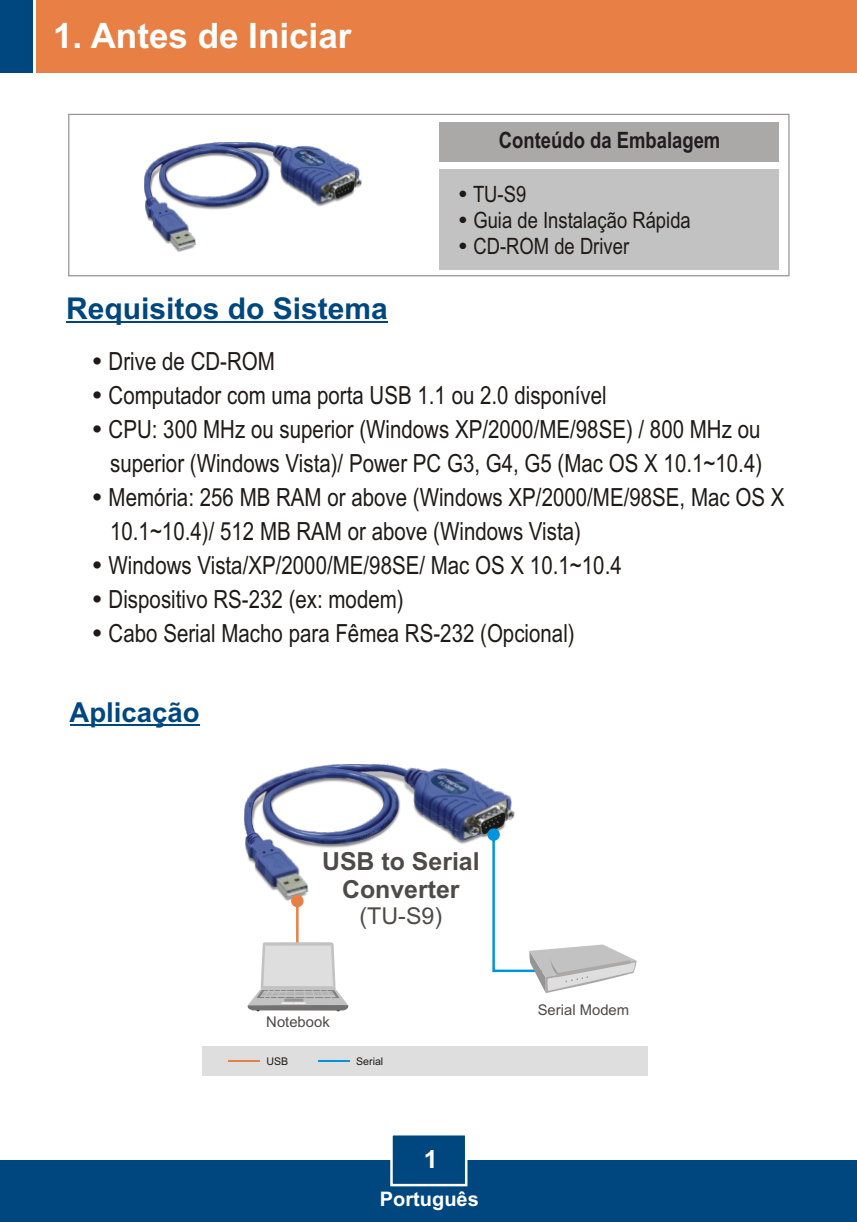
<style>
.page{position:relative;width:857px;height:1222px;background:#fff}
.page>*{position:absolute;margin:0;border:0;box-sizing:border-box;transform-origin:0 0}
.t1{font:700 35px "Arial";color:#fff}
.t2{font:700 30px "Arial";color:#004780}
.t3{font:700 27.5px "Arial";color:#004780}
.t4{font:25px/34px "Arial Narrow";color:#1f1a17}
.t5{font:700 25px/27.8px "Arial";color:#4d4a47;text-align:center}
.t6{font:700 25px "Arial";color:#fff}
.t7{font:23.25px "Arial";color:#4d4a47}
.t8{font:22.5px/25.5px "Arial Narrow";color:#1f1a17}
.t9{font:700 22.5px "Arial Narrow";color:#211c1f}
.t10{font:700 20px "Arial";color:#fff}
.t11{font:14.75px "Arial";color:#4d4a47}
.t12{font:10.5px "Arial";color:#1f1a17}
</style>
<div class="page">
<svg style="left:68px;top:113px;width:722px;height:164px"></svg>
<div style="left:439px;top:169px;width:340px;height:101px;background:#c2c2c2"></div>
<div style="left:439px;top:122px;width:340px;height:40px;background:#aba8a8"></div>
<div style="left:0;top:1159px;width:857px;height:62px;background:#004780"></div>
<div style="left:36px;top:0;width:821px;height:72px;background:#e88045"></div>
<div style="left:0;top:0;width:33px;height:72px;background:#004780"></div>
<svg style="left:389px;top:1135px;width:80px;height:52px"></svg>
<img style="left:244px;top:764px;width:271px;height:130px">
<div style="left:203px;top:1046px;width:445px;height:29px;background:#dedede"></div>
<hr style="left:229px;top:1060px;width:31px;height:1px;background:#e88045">
<hr style="left:318px;top:1060px;width:32px;height:1px;background:#0094de">
<svg style="left:487px;top:828px;width:149px;height:165px"></svg>
<svg style="left:247px;top:894px;width:102px;height:117px"></svg>
<img style="left:145px;top:142px;width:217px;height:110px">
<hr style="left:66px;top:321px;width:322px;height:2px;background:#004780">
<hr style="left:70px;top:724px;width:130px;height:1px;background:#004780">
<h1 class="t1" style="left:53px;top:22px;width:300px">1. Antes de Iniciar</h1>
<p class="t2" style="left:66px;top:297px;width:323px">Requisitos do Sistema</p>
<p class="t9" style="left:499px;top:132px;width:223px">Conteúdo da Embalagem</p>
<p class="t8" style="left:473px;top:184px;width:219px">TU-S9<br>Guia de Instalação Rápida<br>CD-ROM de Driver</p>
<p class="t4" style="left:109px;top:346px;width:677px">Drive de CD-ROM<br>Computador com uma porta USB 1.1 ou 2.0 disponível<br>CPU: 300 MHz ou superior (Windows XP/2000/ME/98SE) / 800 MHz ou superior (Windows Vista)/ Power PC G3, G4, G5 (Mac OS X 10.1~10.4)<br>Memória: 256 MB RAM or above (Windows XP/2000/ME/98SE, Mac OS X 10.1~10.4)/ 512 MB RAM or above (Windows Vista)<br>Windows Vista/XP/2000/ME/98SE/ Mac OS X 10.1~10.4<br>Dispositivo RS-232 (ex: modem)<br>Cabo Serial Macho para Fêmea RS-232 (Opcional)</p>
<p class="t3" style="left:70px;top:701px;width:131px">Aplicação</p>
<p class="t5" style="left:322px;top:849px;width:159px">USB to Serial<br>Converter</p>
<p class="t7" style="left:359px;top:907px;width:84px">(TU-S9)</p>
<p class="t11" style="left:266px;top:1016px;width:65px">Notebook</p>
<p class="t12" style="left:266px;top:1057px;width:23px">USB</p>
<p class="t12" style="left:356px;top:1057px;width:29px">Serial</p>
<p class="t6" style="left:424px;top:1149px;width:15px">1</p>
<p class="t10" style="left:380px;top:1191px;width:100px">Português</p>
<p class="t11" style="left:538px;top:1004px;width:93px">Serial Modem</p>
</div>
